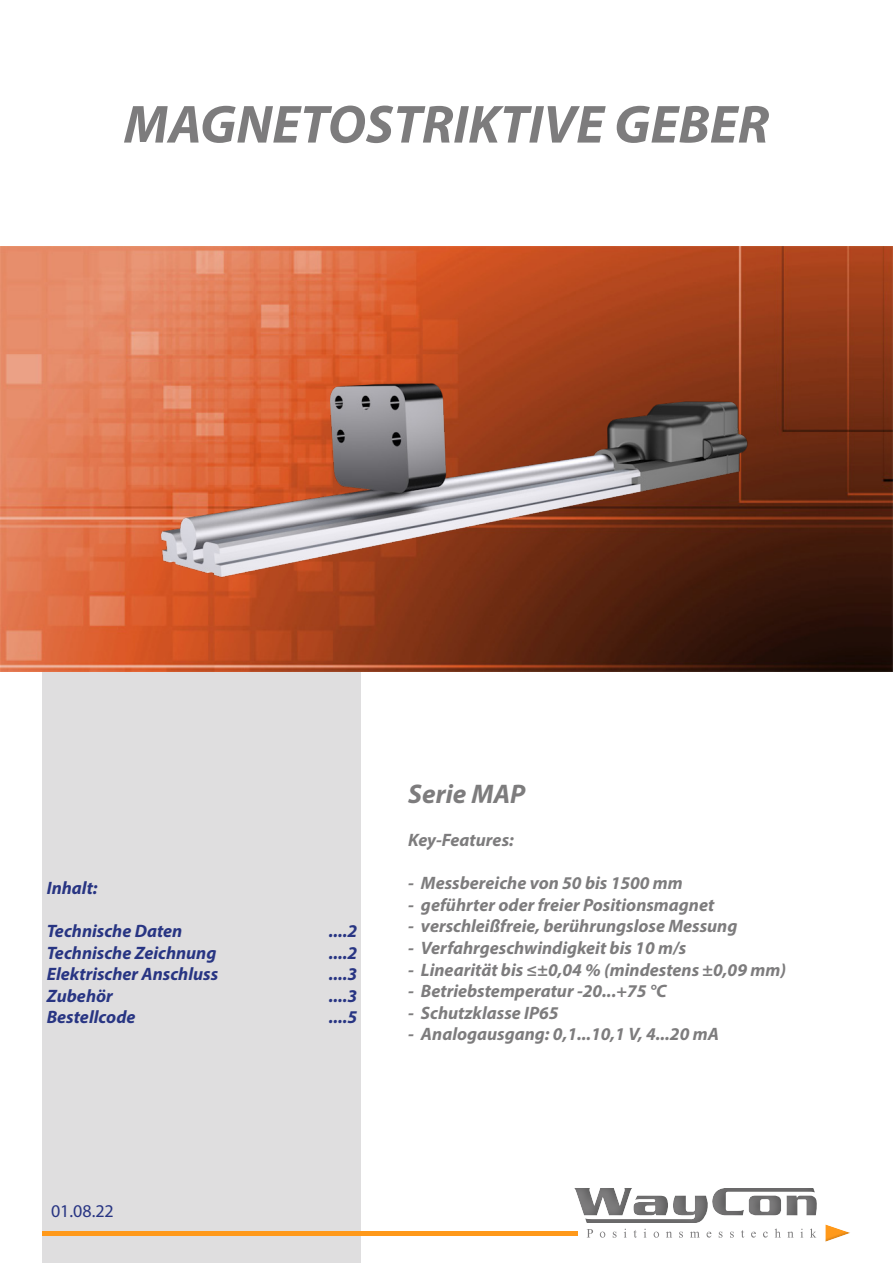
<style>
.page{position:relative;width:893px;height:1263px;background:#fff}
.page>*{position:absolute;margin:0;border:0;box-sizing:border-box;transform-origin:0 0}
.t1{font:italic 700 54px "Myriad Pro";color:#7d7c7d}
.t2{font:italic 700 27px "Myriad Pro";color:#7d7c7d}
.t3{font:italic 700 18px "Myriad Pro";color:#7d7c7d}
.t4{font:italic 700 18px "Myriad Pro";color:#283583}
.t5{font:18px "Myriad Pro";color:#283583}
</style>
<div class="page">
<div style="left:43px;top:672px;width:318px;height:591px;background:#dfdedf"></div>
<img style="left:0;top:247px;width:893px;height:425px">
<img style="left:106px;top:247px;width:681px;height:425px">
<div style="left:824px;top:1221px;width:28px;height:21px;background:#5e5f5f;opacity:.2"></div>
<svg style="left:574px;top:1188px;width:243px;height:50px"></svg>
<hr style="left:43px;top:1231px;width:535px;height:4px;background:#ff991a">
<p class="t1" style="left:124px;top:89px;width:647px">MAGNETOSTRIKTIVE GEBER</p>
<p class="t4" style="left:47px;top:876px;width:52px">Inhalt:</p>
<p class="t4" style="left:47px;top:919px;width:137px">Technische Daten</p>
<p class="t4" style="left:329px;top:919px;width:30px">....2</p>
<p class="t4" style="left:47px;top:941px;width:171px">Technische Zeichnung</p>
<p class="t4" style="left:329px;top:941px;width:30px">....2</p>
<p class="t4" style="left:47px;top:962px;width:173px">Elektrischer Anschluss</p>
<p class="t4" style="left:329px;top:962px;width:30px">....3</p>
<p class="t4" style="left:47px;top:984px;width:68px">Zubehör</p>
<p class="t4" style="left:329px;top:984px;width:30px">....3</p>
<p class="t4" style="left:47px;top:1005px;width:90px">Bestellcode</p>
<p class="t4" style="left:329px;top:1005px;width:30px">....5</p>
<p class="t2" style="left:408px;top:776px;width:119px">Serie MAP</p>
<p class="t3" style="left:408px;top:828px;width:107px">Key-Features:</p>
<p class="t3" style="left:408px;top:871px;width:276px">- Messbereiche von 50 bis 1500 mm</p>
<p class="t3" style="left:408px;top:893px;width:308px">- geführter oder freier Positionsmagnet</p>
<p class="t3" style="left:408px;top:914px;width:331px">- verschleißfreie, berührungslose Messung</p>
<p class="t3" style="left:408px;top:936px;width:280px">- Verfahrgeschwindigkeit bis 10 m/s</p>
<p class="t3" style="left:408px;top:958px;width:379px">- Linearität bis ≤±0,04 % (mindestens ±0,09 mm)</p>
<p class="t3" style="left:408px;top:979px;width:260px">- Betriebstemperatur -20...+75 °C</p>
<p class="t3" style="left:408px;top:1001px;width:152px">- Schutzklasse IP65</p>
<p class="t3" style="left:408px;top:1022px;width:312px">- Analogausgang: 0,1...10,1 V, 4...20 mA</p>
<p class="t5" style="left:51px;top:1200px;width:64px">01.08.22</p>
</div>
